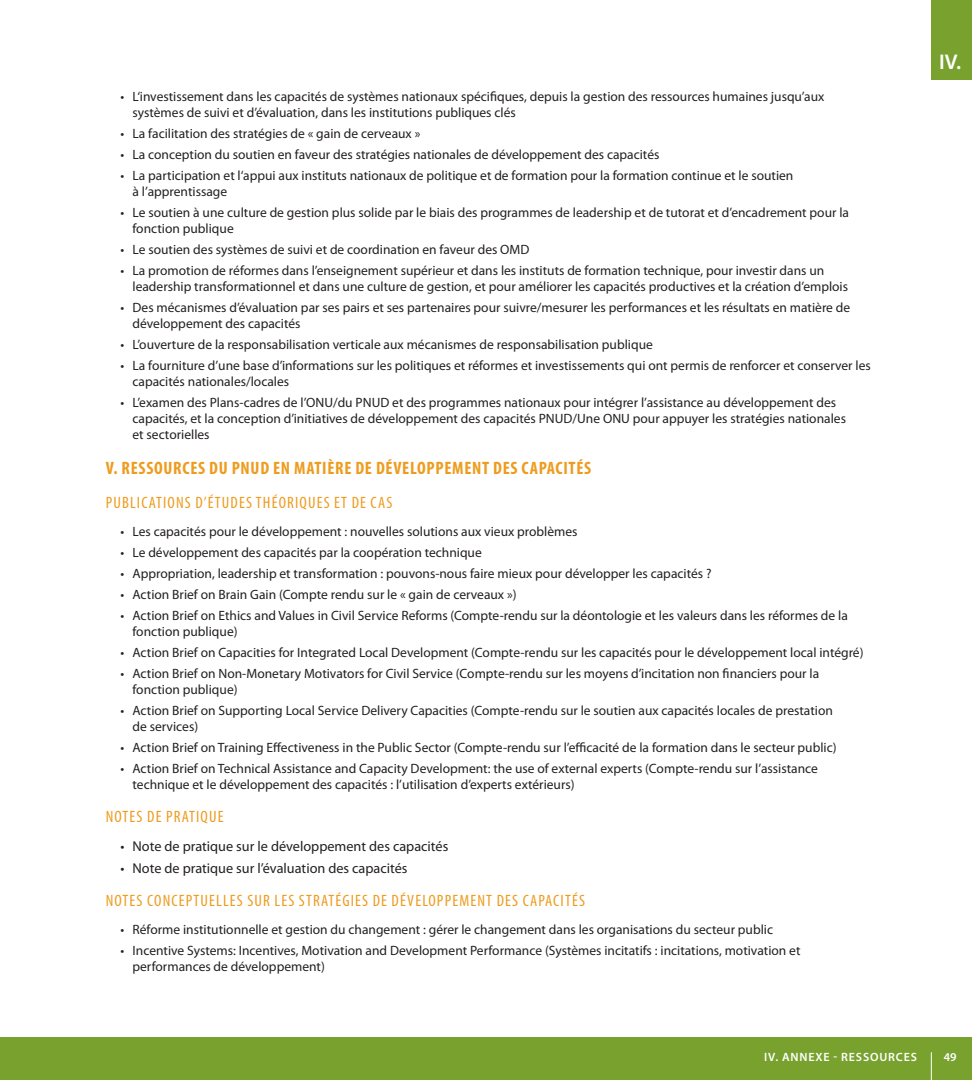
<style>
.page{position:relative;width:972px;height:1080px;background:#fff}
.page>*{position:absolute;margin:0;border:0;box-sizing:border-box;transform-origin:0 0}
.t1{font:600 21.3px "Myriad Pro";color:#fff}
.t2{font:700 condensed 18px "Myriad Pro";letter-spacing:.04em;color:#ee9c1f}
.t3{font:condensed 16.5px "Myriad Pro";letter-spacing:.07em;color:#ee9c1f}
.t4{font:14.25px "Myriad Pro";color:#231f20}
.t5{font:13.5px/15.8px "Myriad Pro";color:#231f20}
.t6{font:600 12px "Myriad Pro";letter-spacing:.07em;color:#fff}
</style>
<div class="page">
<div style="left:932px;top:0;width:40px;height:80px;background:#78a22d"></div>
<div style="left:0;top:1038px;width:972px;height:42px;background:#78a22d"></div>
<svg style="left:931px;top:1052px;width:1px;height:28px"></svg>
<p class="t5" style="left:133px;top:88px;width:693px;text-indent:-12px">• L‘investissement dans les capacités de systèmes nationaux spécifiques, depuis la gestion des ressources humaines jusqu’aux systèmes de suivi et d’évaluation, dans les institutions publiques clés</p>
<p class="t5" style="left:121px;top:125px;width:301px">• La facilitation des stratégies de « gain de cerveaux »</p>
<p class="t5" style="left:121px;top:146px;width:540px">• La conception du soutien en faveur des stratégies nationales de développement des capacités</p>
<p class="t5" style="left:133px;top:168px;width:662px;text-indent:-12px">• La participation et l‘appui aux instituts nationaux de politique et de formation pour la formation continue et le soutien à l’apprentissage</p>
<p class="t5" style="left:133px;top:205px;width:718px;text-indent:-12px">• Le soutien à une culture de gestion plus solide par le biais des programmes de leadership et de tutorat et d’encadrement pour la fonction publique</p>
<p class="t5" style="left:121px;top:241px;width:410px">• Le soutien des systèmes de suivi et de coordination en faveur des OMD</p>
<p class="t5" style="left:133px;top:263px;width:717px;text-indent:-12px">• La promotion de réformes dans l’enseignement supérieur et dans les instituts de formation technique, pour investir dans un leadership transformationnel et dans une culture de gestion, et pour améliorer les capacités productives et la création d’emplois</p>
<p class="t5" style="left:133px;top:300px;width:719px;text-indent:-12px">• Des mécanismes d’évaluation par ses pairs et ses partenaires pour suivre/mesurer les performances et les résultats en matière de développement des capacités</p>
<p class="t5" style="left:121px;top:336px;width:534px">• L’ouverture de la responsabilisation verticale aux mécanismes de responsabilisation publique</p>
<p class="t5" style="left:133px;top:358px;width:740px;text-indent:-12px">• La fourniture d’une base d’informations sur les politiques et réformes et investissements qui ont permis de renforcer et conserver les capacités nationales/locales</p>
<p class="t5" style="left:133px;top:394px;width:715px;line-height:16.2px;text-indent:-12px">• L’examen des Plans-cadres de l’ONU/du PNUD et des programmes nationaux pour intégrer l’assistance au développement des capacités, et la conception d’initiatives de développement des capacités PNUD/Une ONU pour appuyer les stratégies nationales et sectorielles</p>
<h2 class="t2" style="left:106px;top:458px;width:331px">v. RESSOURCES DU PN UD EN MATI ÈRE DE DÉVELOPPEMENT</h2>
<h2 class="t2" style="left:493px;top:458px;width:71px">DES CAPACITÉS</h2>
<p class="t3" style="left:106px;top:492px;width:8px">PUBLICATIONS</p>
<p class="t3" style="left:195px;top:492px;width:184px">D’ÉTUDES THÉORIQUES ET DE CAS</p>
<p class="t5" style="left:121px;top:523px;width:459px">• Les capacités pour le développement : nouvelles solutions aux vieux problèmes</p>
<p class="t5" style="left:121px;top:544px;width:363px">• Le développement des capacités par la coopération technique</p>
<p class="t5" style="left:121px;top:565px;width:593px">• Appropriation, leadership et transformation : pouvons-nous faire mieux pour développer les capacités ?</p>
<p class="t5" style="left:121px;top:586px;width:398px">• Action Brief on Brain Gain (Compte rendu sur le « gain de cerveaux »)</p>
<p class="t5" style="left:133px;top:608px;width:717px;text-indent:-12px">• Action Brief on Ethics and Values in Civil Service Reforms (Compte-rendu sur la déontologie et les valeurs dans les réformes de la fonction publique)</p>
<p class="t5" style="left:121px;top:644px;width:745px">• Action Brief on Capacities for Integrated Local Development (Compte-rendu sur les capacités pour le développement local intégré)</p>
<p class="t5" style="left:133px;top:666px;width:688px;text-indent:-12px">• Action Brief on Non-Monetary Motivators for Civil Service (Compte-rendu sur les moyens d’incitation non financiers pour la fonction publique)</p>
<p class="t5" style="left:133px;top:703px;width:702px;text-indent:-12px">• Action Brief on Supporting Local Service Delivery Capacities (Compte-rendu sur le soutien aux capacités locales de prestation de services)</p>
<p class="t5" style="left:121px;top:739px;width:718px">• Action Brief on Training Effectiveness in the Public Sector (Compte-rendu sur l’efficacité de la formation dans le secteur public)</p>
<p class="t5" style="left:133px;top:761px;width:687px;text-indent:-12px">• Action Brief on Technical Assistance and Capacity Development: the use of external experts (Compte-rendu sur l’assistance technique et le développement des capacités : l’utilisation d’experts extérieurs)</p>
<p class="t3" style="left:106px;top:807px;width:17px">NOTES</p>
<p class="t3" style="left:147px;top:807px;width:34px">DE PRATI</p>
<p class="t3" style="left:201px;top:807px;width:17px">QUE</p>
<p class="t4" style="left:121px;top:837px;width:329px">• Note de pratique sur le développement des capacités</p>
<p class="t4" style="left:121px;top:859px;width:289px">• Note de pratique sur l’évaluation des capacités</p>
<p class="t3" style="left:106px;top:891px;width:17px">NOTES</p>
<p class="t3" style="left:147px;top:891px;width:9px">CONCE</p>
<p class="t3" style="left:186px;top:891px;width:16px">PTUELLES</p>
<p class="t3" style="left:247px;top:891px;width:60px">SURLESSTRAT</p>
<p class="t3" style="left:335px;top:891px;width:80px">ÉGIES DE DÉVELO</p>
<p class="t3" style="left:437px;top:891px;width:25px">PPEMENT</p>
<p class="t3" style="left:497px;top:891px;width:89px">DES CAPACITÉS</p>
<p class="t5" style="left:121px;top:921px;width:654px">• Réforme institutionnelle et gestion du changement : gérer le changement dans les organisations du secteur public</p>
<p class="t5" style="left:133px;top:943px;width:669px;text-indent:-12px">• Incentive Systems: Incentives, Motivation and Development Performance (Systèmes incitatifs : incitations, motivation et performances de développement)</p>
<h1 class="t1" style="left:939px;top:48px;width:24px">IV.</h1>
<p class="t6" style="left:764px;top:1050px;width:154px">iV. ANNEXE - RESSOURCES</p>
<p class="t6" style="left:944px;top:1050px;width:14px">49</p>
</div>
